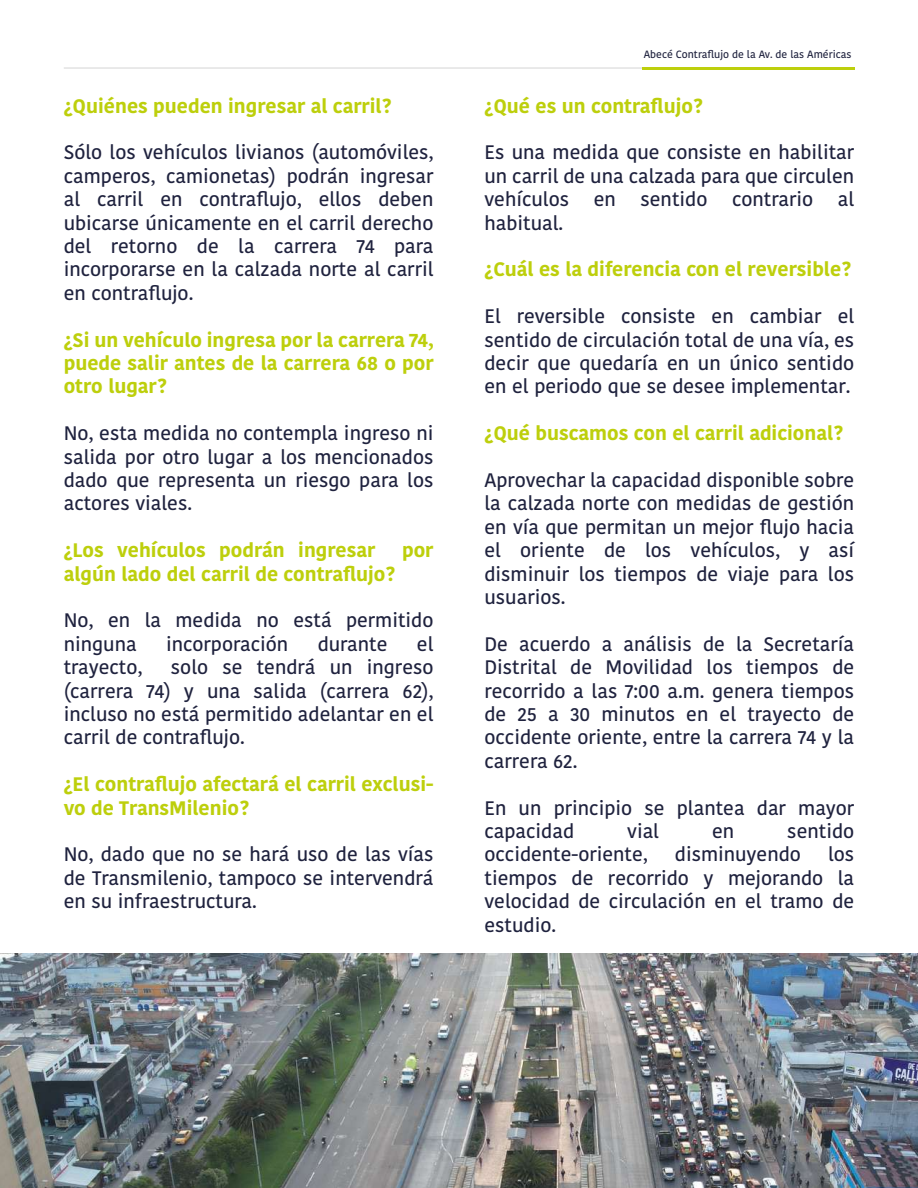
<style>
.page{position:relative;width:918px;height:1188px;background:#fff}
.page>*{position:absolute;margin:0;border:0;box-sizing:border-box;transform-origin:0 0}
.t1{font:500 19.5px/23.4px "Kohinoor Bangla";color:#1f223e;text-align:justify}
.t2{font:700 19.5px/23.4px "Kohinoor Bangla";color:#bdcf0c;text-align:justify}
.t3{font:500 10.5px "Kohinoor Bangla";color:#1f223e}
</style>
<div class="page">
<hr style="left:64px;top:68px;width:790px;height:1px;background:#d6d6d6">
<hr style="left:642px;top:67px;width:212px;height:2px;background:#bdcf0c">
<img style="left:0;top:954px;width:918px;height:234px">
<p class="t2" style="left:64px;top:93px;width:330px">¿Quiénes pueden ingresar al carril?</p>
<p class="t1" style="left:64px;top:140px;width:371px">Sólo los vehículos livianos (automóviles, camperos, camionetas) podrán ingresar al carril en contraflujo, ellos deben ubicarse únicamente en el carril derecho del retorno de la carrera 74 para incorporarse en la calzada norte al carril en contraflujo.</p>
<p class="t2" style="left:64px;top:327px;width:371px">¿Si un vehículo ingresa por la carrera 74, puede salir antes de la carrera 68 o por otro lugar?</p>
<p class="t1" style="left:64px;top:421px;width:371px">No, esta medida no contempla ingreso ni salida por otro lugar a los mencionados dado que representa un riesgo para los actores viales.</p>
<p class="t2" style="left:64px;top:538px;width:313px">¿Los vehículos podrán ingresar</p>
<p class="t2" style="left:402px;top:538px;width:33px">por</p>
<p class="t2" style="left:64px;top:561px;width:333px">algún lado del carril de contraflujo?</p>
<p class="t1" style="left:64px;top:608px;width:371px">No, en la medida no está permitido ninguna</p>
<p class="t1" style="left:166px;top:632px;width:124px">incorporación</p>
<p class="t1" style="left:318px;top:632px;width:71px">durante</p>
<p class="t1" style="left:417px;top:632px;width:18px">el</p>
<p class="t1" style="left:64px;top:655px;width:371px;text-indent:107px">solo se tendrá un ingreso (carrera 74) y una salida (carrera 62), incluso no está permitido adelantar en el carril de contraflujo.</p>
<p class="t2" style="left:64px;top:772px;width:371px">¿El contraflujo afectará el carril exclusi&shy;vo de TransMilenio?</p>
<p class="t1" style="left:64px;top:842px;width:371px">No, dado que no se hará uso de las vías de Transmilenio, tampoco se intervendrá en su infraestructura.</p>
<p class="t1" style="left:64px;top:655px;width:80px">trayecto,</p>
<p class="t3" style="left:644px;top:45px;width:209px">Abecé Contraflujo de la Av. de las Américas</p>
<p class="t2" style="left:485px;top:93px;width:220px">¿Qué es un contraflujo?</p>
<p class="t1" style="left:485px;top:140px;width:371px">Es una medida que consiste en habilitar un carril de una calzada para que circulen vehículos</p>
<p class="t1" style="left:594px;top:187px;width:24px">en</p>
<p class="t1" style="left:641px;top:187px;width:68px">sentido</p>
<p class="t1" style="left:732px;top:187px;width:83px">contrario</p>
<p class="t1" style="left:838px;top:187px;width:18px">al</p>
<p class="t1" style="left:485px;top:211px;width:80px">habitual.</p>
<p class="t2" style="left:485px;top:257px;width:368px">¿Cuál es la diferencia con el reversible?</p>
<p class="t1" style="left:485px;top:304px;width:371px">El reversible consiste en cambiar el sentido de circulación total de una vía, es decir que quedaría en un único sentido en el periodo que se desee implementar.</p>
<p class="t2" style="left:485px;top:421px;width:361px">¿Qué buscamos con el carril adicional?</p>
<p class="t1" style="left:485px;top:468px;width:371px">Aprovechar la capacidad disponible sobre la calzada norte con medidas de gestión en vía que permitan un mejor flujo hacia el oriente de los vehículos, y así disminuir los tiempos de viaje para los usuarios.</p>
<p class="t1" style="left:485px;top:632px;width:371px">De acuerdo a análisis de la Secretaría Distrital de Movilidad los tiempos de recorrido a las 7:00 a.m. genera tiempos de 25 a 30 minutos en el trayecto de occidente oriente, entre la carrera 74 y la carrera 62.</p>
<p class="t1" style="left:485px;top:796px;width:371px">En un principio se plantea dar mayor capacidad</p>
<p class="t1" style="left:627px;top:819px;width:33px">vial</p>
<p class="t1" style="left:712px;top:819px;width:24px">en</p>
<p class="t1" style="left:787px;top:819px;width:68px">sentido</p>
<p class="t1" style="left:485px;top:842px;width:165px">occidente-oriente,</p>
<p class="t1" style="left:675px;top:842px;width:128px">disminuyendo</p>
<p class="t1" style="left:485px;top:842px;width:371px;text-indent:343px">los tiempos de recorrido y mejorando la velocidad de circulación en el tramo de estudio.</p>
</div>
